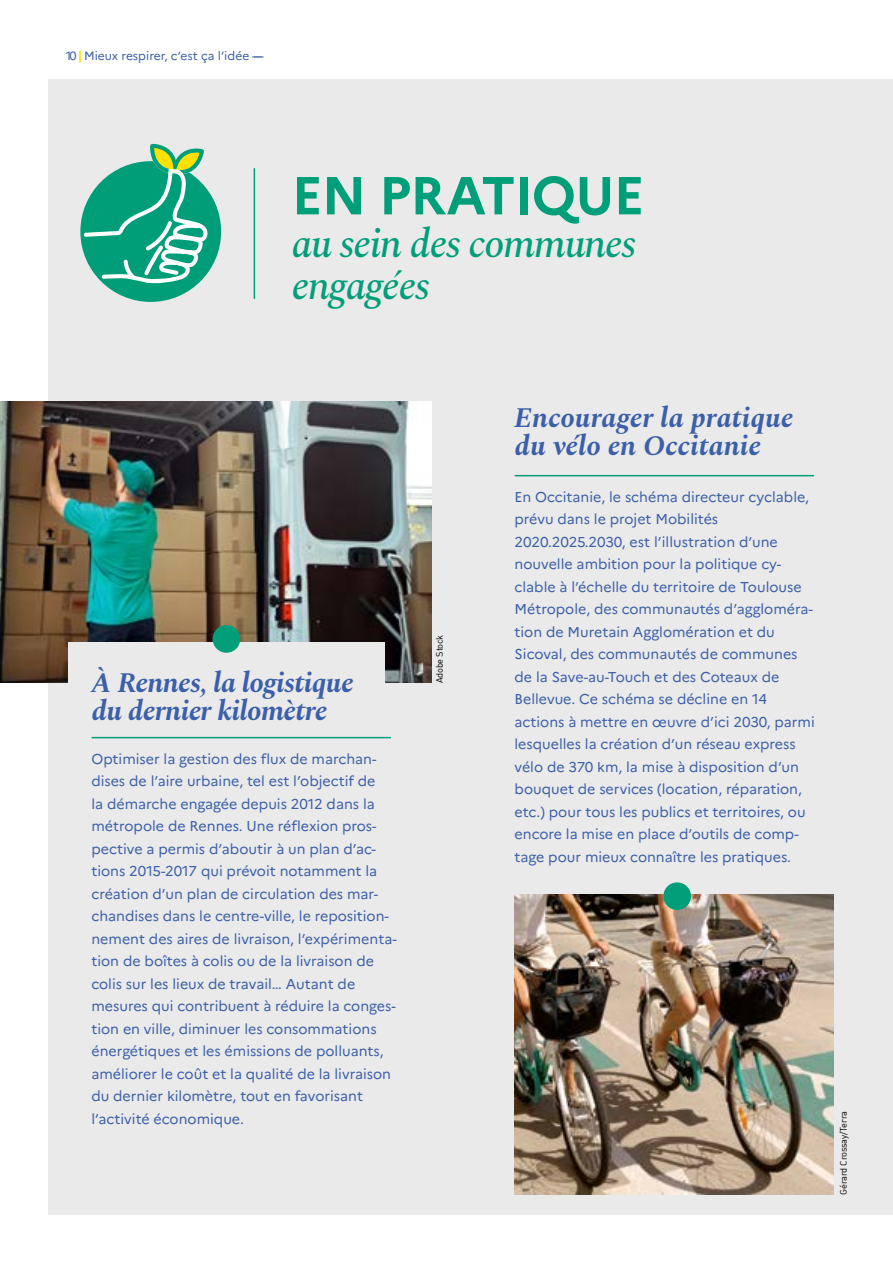
<style>
.page{position:relative;width:893px;height:1263px;background:#fff}
.page>*{position:absolute;margin:0;border:0;box-sizing:border-box;transform-origin:0 0}
.t1{font:700 53.4px "Marianne";letter-spacing:-.02em;color:#009f79}
.t2{font:italic 500 40.5px/42.3px "Spectral";letter-spacing:-.03em;color:#009f79}
.t3{font:italic 700 28.5px/28.5px "Spectral";letter-spacing:-.015em;color:#3b5fa9}
.t4{font:14.25px/22.5px "Marianne";color:#3b5fa9}
.t5{font:12px "Marianne";color:#3b5fa9}
.t6{font:9.3px "DIN Regular Alternate";letter-spacing:-.02em;color:#000}
.s1{font-weight:800;color:#ffe000}
</style>
<div class="page">
<div style="left:48px;top:80px;width:845px;height:1135px;background:#eaeaea"></div>
<img style="left:0;top:402px;width:432px;height:281px">
<img style="left:514px;top:894px;width:319px;height:301px">
<hr style="left:254px;top:169px;width:1px;height:129px;background:#009f79">
<div style="left:68px;top:642px;width:317px;height:166px;background:#eaeaea"></div>
<div style="left:663px;top:882px;width:28px;height:28px;background:#009f79;border-radius:50%"></div>
<div style="left:213px;top:625px;width:27px;height:28px;background:#009f79;border-radius:50%"></div>
<hr style="left:92px;top:737px;width:298px;height:1px;background:#009f79">
<hr style="left:515px;top:475px;width:298px;height:1px;background:#009f79">
<div style="left:80px;top:161px;width:141px;height:141px;background:#009e78;border-radius:50%"></div>
<svg style="left:82px;top:143px;width:130px;height:303px"></svg>
<p class="t5" style="left:66px;top:48px;width:199px">10 <span class="s1">|</span> Mieux respirer, c’est ça l’idée -----</p>
<h2 class="t1" style="left:291px;top:163px;width:355px">EN PRATIQUE</h2>
<h2 class="t2" style="left:291px;top:219px;width:346px">au sein des communes engagées</h2>
<h3 class="t3" style="left:91px;top:666px;width:264px">À Rennes, la logistique du dernier kilomètre</h3>
<p class="t4" style="left:91px;top:747px;width:287px">Optimiser la gestion des flux de marchan-</p>
<p class="t4" style="left:91px;top:770px;width:307px">dises de l’aire urbaine, tel est l’objectif de<br>la démarche engagée depuis 2012 dans la métropole de Rennes. Une réflexion pros&shy;pective a permis d’aboutir à un plan d’ac&shy;tions 2015-2017 qui prévoit notamment la création d’un plan de circulation des mar&shy;chandises dans le centre-ville, le reposition&shy;nement des aires de livraison, l’expérimenta&shy;tion de boîtes à colis ou de la livraison de colis sur les lieux de travail… Autant de mesures qui contribuent à réduire la conges-</p>
<p class="t4" style="left:91px;top:1017px;width:301px">tion en ville, diminuer les consommations énergétiques et les émissions de polluants, améliorer le coût et la qualité de la livraison du dernier kilomètre, tout en favorisant l’activité économique.</p>
<p class="t6" style="left:434px;top:683px;width:50px;rotate:-90deg">Adobe Stock</p>
<h3 class="t3" style="left:514px;top:401px;width:280px">Encourager la pratique du vélo en Occitanie</h3>
<p class="t4" style="left:514px;top:486px;width:296px">En Occitanie, le schéma directeur cyclable, prévu dans le projet Mobilités 2020.2025.2030, est l’illustration d’une nouvelle ambition pour la politique cy-</p>
<p class="t4" style="left:514px;top:576px;width:300px">clable à l’échelle du territoire de Toulouse<br>Métropole, des communautés d’aggloméra-</p>
<p class="t4" style="left:514px;top:621px;width:302px">tion de Muretain Agglomération et du Sicoval, des communautés de communes de la Save-au-Touch et des Coteaux de Bellevue. Ce schéma se décline en 14 actions à mettre en œuvre d’ici 2030, parmi lesquelles la création d’un réseau express vélo de 370 km, la mise à disposition d’un bouquet de services (location, réparation, etc.) pour tous les publics et territoires, ou encore la mise en place d’outils de comp&shy;tage pour mieux connaître les pratiques.</p>
<p class="t6" style="left:838px;top:1195px;width:86px;rotate:-90deg">Gérard Crossay/Terra</p>
</div>
